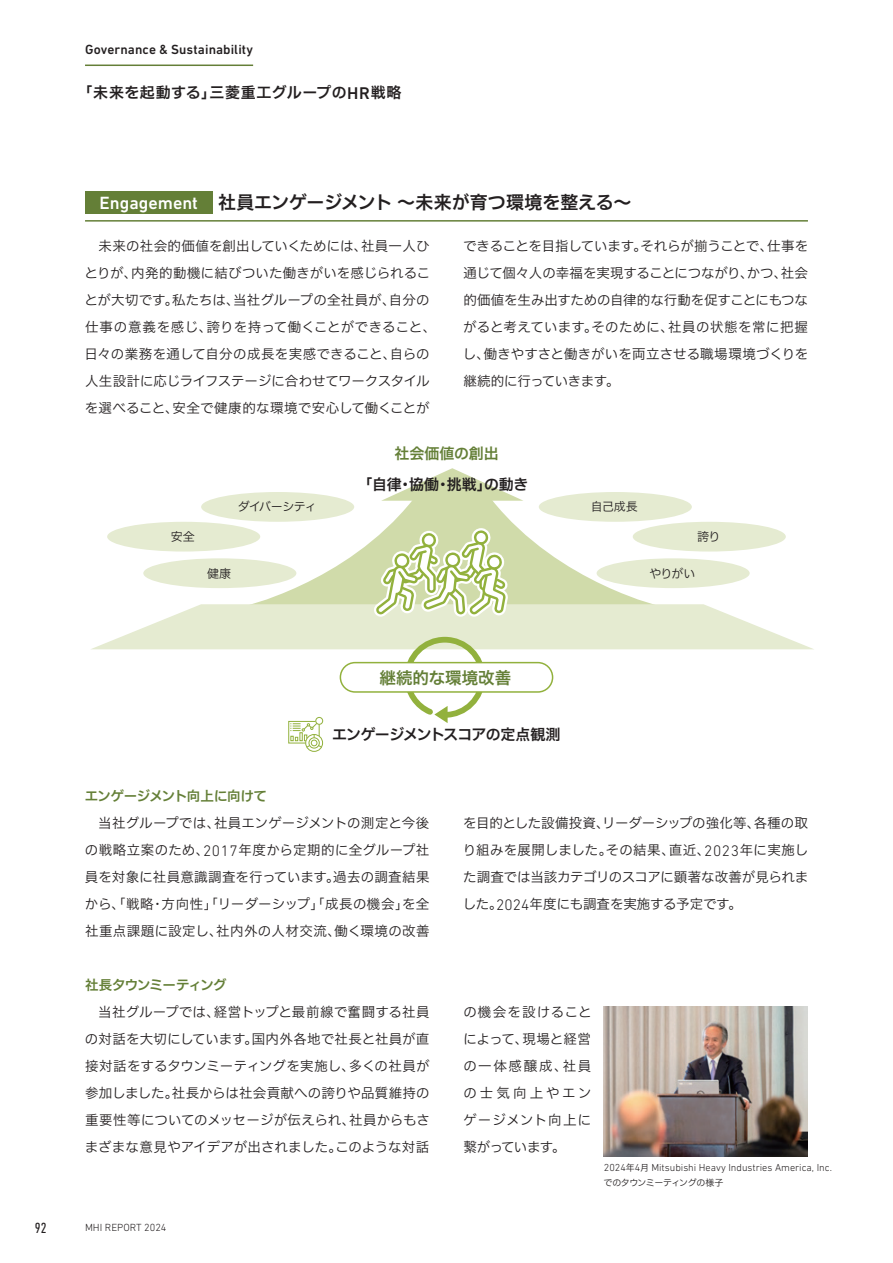
<style>
.page{position:relative;width:893px;height:1263px;background:#fff}
.page>*{position:absolute;margin:0;border:0;box-sizing:border-box;transform-origin:0 0}
.t1{font:18px "Hiragino UD Sans F Std N W6";letter-spacing:-.005em;color:#231f20}
.t2{font:16.5px "Hiragino UD Sans F Std N W6";color:#647f37}
.t3{font:15px "Hiragino UD Sans F Std N W6";letter-spacing:.035em;color:#231f20}
.t4{font:15px "Hiragino UD Sans F Std N W6";letter-spacing:-.055em;color:#231f20}
.t5{font:15px "Hiragino UD Sans F Std N W6";letter-spacing:-.005em;color:#231f20}
.t6{font:15px "Hiragino UD Sans F Std N W6";letter-spacing:-.005em;color:#647f37}
.t7{font:condensed 15px "DIN Next LT Pro";color:#231f20}
.t8{font:13.5px/27px "Hiragino UD Sans F Std N W3";letter-spacing:.01em;color:#231f20;text-align:justify}
.t9{font:500 13.5px "DIN Next LT Pro";letter-spacing:.005em;color:#231f20}
.t10{font:13.5px "Hiragino UD Sans F Std N W6";letter-spacing:-.025em;color:#647f37}
.t11{font:13.5px "Hiragino UD Sans F Std N W6";letter-spacing:-.045em;color:#647f37}
.t12{font:12px "Hiragino UD Sans F Std N W3";letter-spacing:-.05em;color:#231f20}
.t13{font:300 10.5px "DIN Next LT Pro";color:#231f20}
.t14{font:300 10.35px "DIN Next LT Pro";color:#231f20}
.t15{font:9px "Hiragino UD Sans F Std N W3";letter-spacing:-.04em;color:#231f20}
.s1{font-family:"DIN Next LT Pro";font-weight:500;font-size:17.25px}
.s2{font-family:"DIN Next LT Pro";font-weight:500;color:#fff}
.s3{font-family:"DIN Next LT Pro";font-weight:300;font-size:15.45px}
.s4{font-family:"Hiragino UD Sans F Std N W3";font-weight:400;font-size:9px}
</style>
<div class="page">
<svg style="left:240px;top:500px;width:424px;height:28px"></svg>
<svg style="left:381px;top:468px;width:142px;height:33px"></svg>
<hr style="left:85px;top:220px;width:723px;height:2px;background:#647f37">
<div style="left:85px;top:191px;width:128px;height:22px;background:#647f37"></div>
<img style="left:604px;top:1006px;width:204px;height:151px">
<div style="left:201px;top:492px;width:153px;height:30px;background:#e5ebd1;border-radius:50%"></div>
<div style="left:539px;top:492px;width:153px;height:30px;background:#e5ebd1;border-radius:50%"></div>
<div style="left:107px;top:522px;width:153px;height:29px;background:#e5ebd1;border-radius:50%"></div>
<div style="left:633px;top:522px;width:153px;height:29px;background:#e5ebd1;border-radius:50%"></div>
<div style="left:308px;top:737px;width:12px;height:12px;border:1px solid #92b13d;border-radius:50%"></div>
<div style="left:305px;top:734px;width:18px;height:18px;border:1px solid #92b13d;border-radius:50%"></div>
<svg style="left:91px;top:528px;width:723px;height:220px"></svg>
<hr style="left:85px;top:65px;width:168px;height:1px;background:#647f37">
<p class="t9" style="left:85px;top:41px;width:170px">Governance &amp; Sustainability</p>
<p class="t3" style="left:78px;top:81px;width:325px">「未来を起動する」三菱重工グループの<span class="s1">HR</span>戦略</p>
<h1 class="t1" style="left:100px;top:189px;width:533px"><span class="s2">Engagement</span> 社員エンゲージメント～未来が育つ環境を整える～</h1>
<p class="t8" style="left:84px;top:232px;width:353px;text-align:center">未来の社会的価値を創出していくためには、社員一人ひ<br>とりが、内発的動機に結びついた働きがいを感じられることが大切です。私たちは、当社グループの全社員が、自分の仕事の意義を感じ、誇りを持って働くことができること、日々の業務を通して自分の成長を実感できること、自らの人生設計に応じライフステージに合わせてワークスタイルを選べること、安全で健康的な環境で安心して働くことが</p>
<p class="t8" style="left:463px;top:232px;width:347px">できることを目指しています。それらが揃うことで、仕事を通じて個々人の幸福を実現することにつながり、かつ、社会的価値を生み出すための自律的な行動を促すことにもつながると考えています。そのために、社員の状態を常に把握し、働きやすさと働きがいを両立させる職場環境づくりを継続的に行っていきます。</p>
<p class="t6" style="left:394px;top:441px;width:106px">社会価値の創出</p>
<p class="t5" style="left:358px;top:473px;width:172px">「自律・協働・挑戦」の動き</p>
<p class="t12" style="left:238px;top:498px;width:81px">ダイバーシティ</p>
<p class="t12" style="left:591px;top:498px;width:49px">自己成長</p>
<p class="t12" style="left:171px;top:528px;width:26px">安全</p>
<p class="t12" style="left:697px;top:528px;width:25px">誇り</p>
<p class="t12" style="left:207px;top:564px;width:25px">健康</p>
<p class="t12" style="left:649px;top:564px;width:47px">やりがい</p>
<p class="t2" style="left:380px;top:665px;width:133px">継続的な環境改善</p>
<p class="t4" style="left:332px;top:723px;width:230px">エンゲージメントスコアの定点観測</p>
<p class="t10" style="left:85px;top:786px;width:184px">エンゲージメント向上に向けて</p>
<p class="t8" style="left:85px;top:809px;width:346px;text-indent:13px">当社グループでは、社員エンゲージメントの測定と今後の戦略立案のため、<span class="s3">2017</span>年度から定期的に全グループ社員を対象に社員意識調査を行っています。過去の調査結果から、「戦略・方向性」「リーダーシップ」「成長の機会」を全社重点課題に設定し、社内外の人材交流、働く環境の改善</p>
<p class="t8" style="left:463px;top:809px;width:347px">を目的とした設備投資、リーダーシップの強化等、各種の取り組みを展開しました。その結果、直近、<span class="s3">2023</span>年に実施した調査では当該カテゴリのスコアに顕著な改善が見られました。<span class="s3">2024</span>年度にも調査を実施する予定です。</p>
<p class="t11" style="left:85px;top:975px;width:143px">社長タウンミーティング</p>
<p class="t8" style="left:85px;top:998px;width:347px;text-indent:14px">当社グループでは、経営トップと最前線で奮闘する社員の対話を大切にしています。国内外各地で社長と社員が直接対話をするタウンミーティングを実施し、多くの社員が参加しました。社長からは社会貢献への誇りや品質維持の重要性等についてのメッセージが伝えられ、社員からもさまざまな意見やアイデアが出されました。このような対話</p>
<p class="t8" style="left:463px;top:998px;width:130px">の機会を設けることによって、現場と経営の一体感醸成、社員の士気向上やエンゲージメント向上に繋がっています。</p>
<p class="t14" style="left:604px;top:1162px;width:230px">2024<span class="s4">年</span>4<span class="s4">月</span> Mitsubishi Heavy Industries America, Inc.</p>
<p class="t15" style="left:603px;top:1176px;width:121px">でのタウンミーティングの様子</p>
<p class="t7" style="left:35px;top:1219px;width:14px">92</p>
<p class="t13" style="left:85px;top:1222px;width:83px">MHI REPORT 2024</p>
</div>
